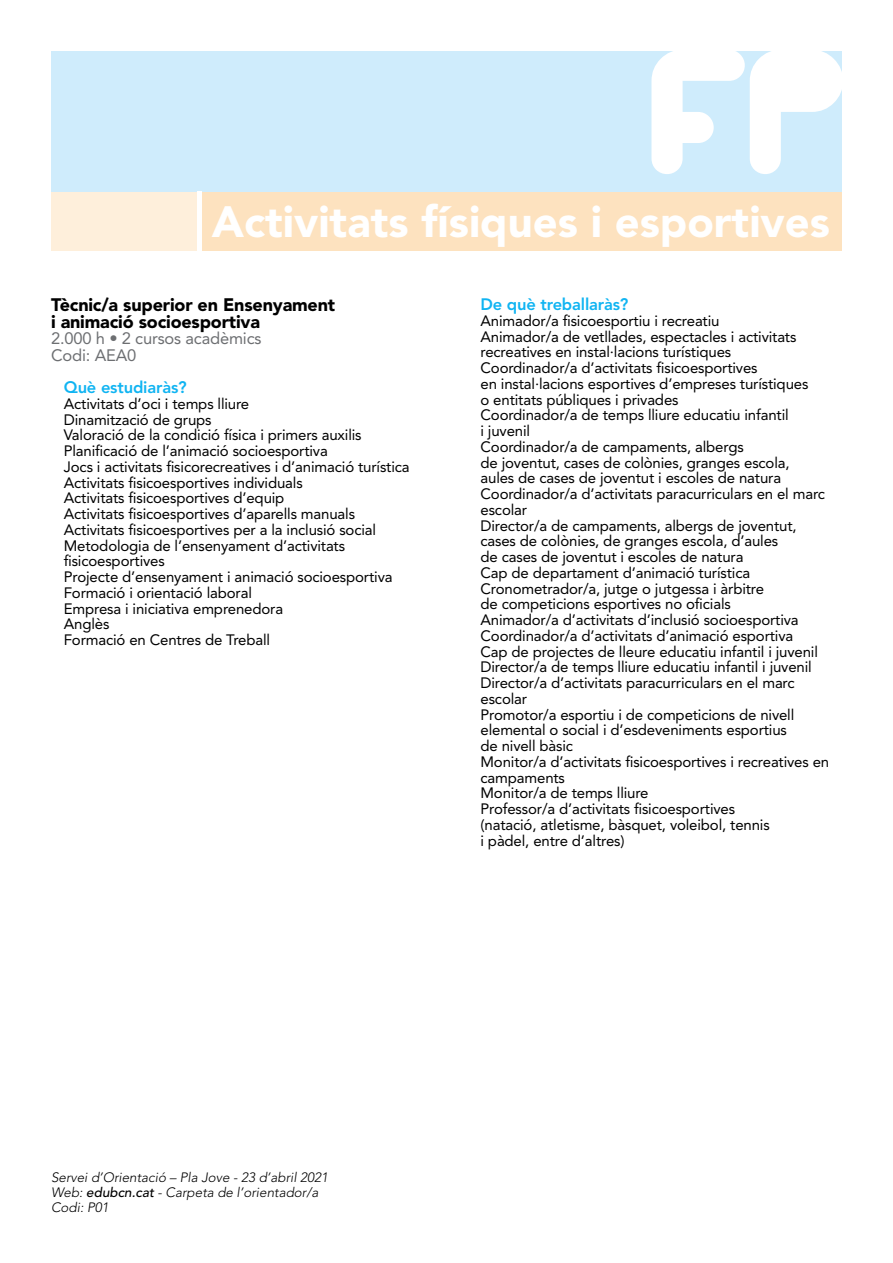
<style>
.page{position:relative;width:893px;height:1263px;background:#fff}
.page>*{position:absolute;margin:0;border:0;box-sizing:border-box;transform-origin:0 0}
.t1{font:900 43.5px "Avenir LT Std";color:#fff}
.curs{font:900 18px/16.5px "Avenir LT Std";letter-spacing:-.01em;color:#000}
.Codi{font:16.5px "Avenir LT Std";letter-spacing:-.01em;color:#6d6f72}
.pregunta{font:800 16.5px "Avenir LT Std";letter-spacing:-.01em;color:#10b4f2}
.text{font:15px/15.8px "Avenir LT Std";letter-spacing:-.01em;color:#000}
.t2{font:italic 300 13.5px "Avenir LT Std";color:#000}
.s1{font-weight:500}
</style>
<div class="page">
<div style="left:202px;top:191px;width:640px;height:60px;background:#fde2bf"></div>
<div style="left:51px;top:191px;width:149px;height:60px;background:#feefdb"></div>
<div style="left:51px;top:51px;width:791px;height:140px;background:#cfecfc"></div>
<hr style="left:198px;top:191px;width:4px;height:60px;background:#fff">
<svg style="left:651px;top:51px;width:191px;height:123px"></svg>
<p class="t1" style="left:212px;top:196px;width:619px">Activitats físiques i esportives</p>
<p class="curs" style="left:51px;top:297px;width:286px">Tècnic/a superior en Ensenyament i animació socioesportiva</p>
<p class="Codi" style="left:51px;top:329px;width:212px">2.000 h • 2 cursos acadèmics</p>
<p class="Codi" style="left:51px;top:345px;width:87px">Codi: AEA0</p>
<p class="pregunta" style="left:64px;top:378px;width:124px">Què estudiaràs?</p>
<p class="text" style="left:64px;top:396px;width:187px">Activitats d’oci i temps lliure</p>
<p class="text" style="left:64px;top:412px;width:149px">Dinamització de grups</p>
<p class="text" style="left:64px;top:427px;width:299px">Valoració de la condició física i primers auxilis</p>
<p class="text" style="left:64px;top:443px;width:266px">Planificació de l’animació socioesportiva</p>
<p class="text" style="left:64px;top:459px;width:347px">Jocs i activitats fisicorecreatives i d’animació turística</p>
<p class="text" style="left:64px;top:475px;width:240px">Activitats fisicoesportives individuals</p>
<p class="text" style="left:64px;top:490px;width:222px">Activitats fisicoesportives d’equip</p>
<p class="text" style="left:64px;top:506px;width:293px">Activitats fisicoesportives d’aparells manuals</p>
<p class="text" style="left:64px;top:522px;width:314px">Activitats fisicoesportives per a la inclusió social</p>
<p class="text" style="left:64px;top:538px;width:283px">Metodologia de l’ensenyament d’activitats fisicoesportives</p>
<p class="text" style="left:64px;top:569px;width:330px">Projecte d’ensenyament i animació socioesportiva</p>
<p class="text" style="left:64px;top:585px;width:190px">Formació i orientació laboral</p>
<p class="text" style="left:64px;top:601px;width:221px">Empresa i iniciativa emprenedora</p>
<p class="text" style="left:64px;top:616px;width:47px">Anglès</p>
<p class="text" style="left:64px;top:632px;width:208px">Formació en Centres de Treball</p>
<p class="pregunta" style="left:480px;top:295px;width:150px">De què treballaràs?</p>
<p class="text" style="left:480px;top:313px;width:241px">Animador/a fisicoesportiu i recreatiu</p>
<p class="text" style="left:480px;top:329px;width:317px">Animador/a de vetllades, espectacles i activitats recreatives en instal·lacions turístiques</p>
<p class="text" style="left:480px;top:360px;width:329px">Coordinador/a d’activitats fisicoesportives<br>en instal·lacions esportives d’empreses turístiques o entitats públiques i privades</p>
<p class="text" style="left:480px;top:407px;width:310px">Coordinador/a de temps lliure educatiu infantil i juvenil</p>
<p class="text" style="left:480px;top:439px;width:311px">Coordinador/a de campaments, albergs<br>de joventut, cases de colònies, granges escola, aules de cases de joventut i escoles de natura</p>
<p class="text" style="left:480px;top:486px;width:346px">Coordinador/a d’activitats paracurriculars en el marc escolar</p>
<p class="text" style="left:480px;top:518px;width:318px">Director/a de campaments, albergs de joventut, cases de colònies, de granges escola, d’aules de cases de joventut i escoles de natura</p>
<p class="text" style="left:480px;top:565px;width:271px">Cap de departament d’animació turística</p>
<p class="text" style="left:480px;top:581px;width:285px">Cronometrador/a, jutge o jutgessa i àrbitre de competicions esportives no oficials</p>
<p class="text" style="left:480px;top:612px;width:320px">Animador/a d’activitats d’inclusió socioesportiva</p>
<p class="text" style="left:480px;top:628px;width:314px">Coordinador/a d’activitats d’animació esportiva</p>
<p class="text" style="left:480px;top:644px;width:339px">Cap de projectes de lleure educatiu infantil i juvenil</p>
<p class="text" style="left:480px;top:659px;width:333px">Director/a de temps lliure educatiu infantil i juvenil</p>
<p class="text" style="left:480px;top:675px;width:316px">Director/a d’activitats paracurriculars en el marc escolar</p>
<p class="text" style="left:480px;top:707px;width:315px">Promotor/a esportiu i de competicions de nivell elemental o social i d’esdeveniments esportius de nivell bàsic</p>
<p class="text" style="left:480px;top:754px;width:350px">Monitor/a d’activitats fisicoesportives i recreatives en campaments</p>
<p class="text" style="left:480px;top:785px;width:170px">Monitor/a de temps lliure</p>
<p class="text" style="left:480px;top:801px;width:291px">Professor/a d’activitats fisicoesportives (natació, atletisme, bàsquet, voleibol, tennis i pàdel, entre d’altres)</p>
<p class="t2" style="left:51px;top:1169px;width:279px">Servei d’Orientació – Pla Jove - 23 d’abril 2021</p>
<p class="t2" style="left:51px;top:1184px;width:269px">Web: <span class="s1">edubcn.cat</span> - Carpeta de l’orientador/a</p>
<p class="t2" style="left:51px;top:1199px;width:59px">Codi: P01</p>
</div>
